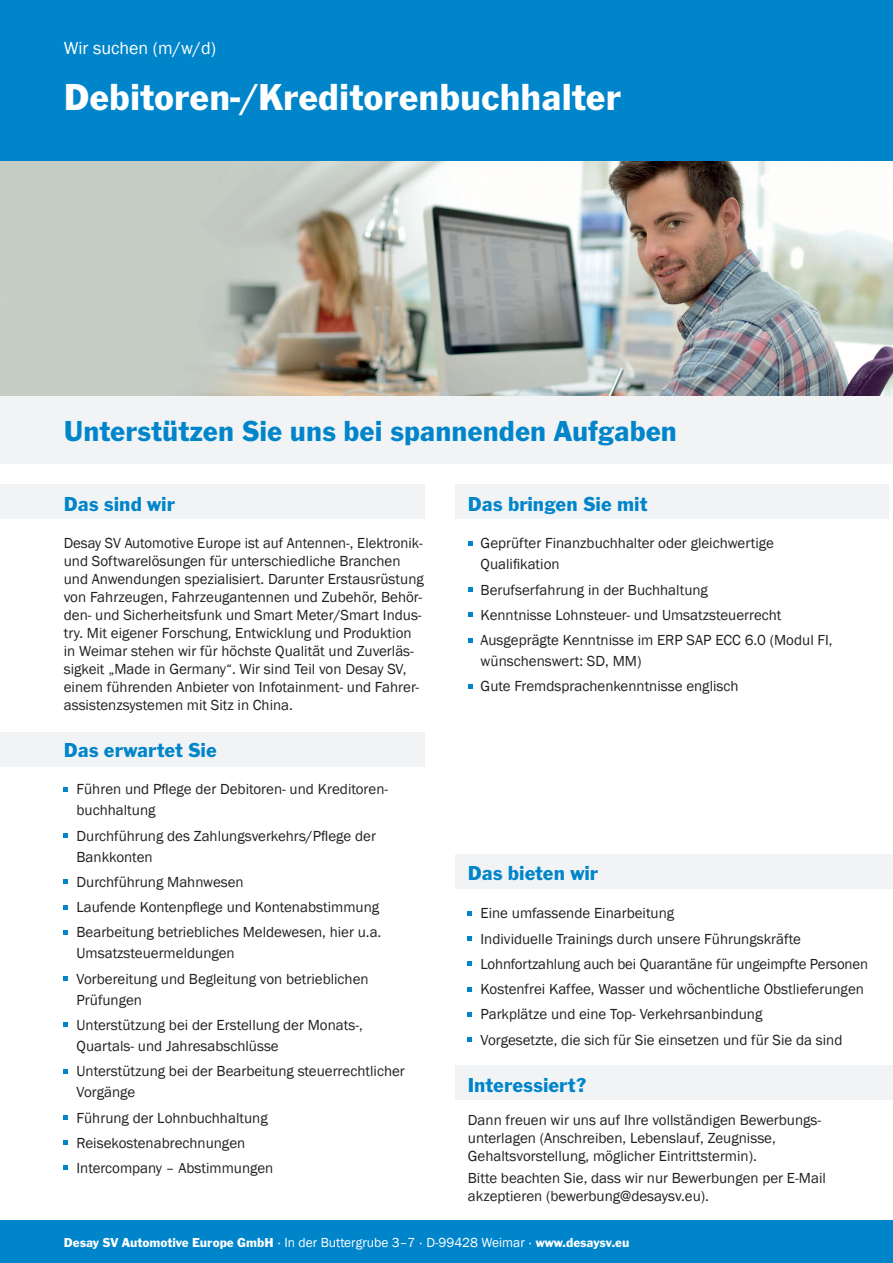
<style>
.page{position:relative;width:893px;height:1263px;background:#fff}
.page>*{position:absolute;margin:0;border:0;box-sizing:border-box;transform-origin:0 0}
.t1{font:39px "Franklin Gothic T";color:#fff}
.t2{font:30px "Franklin Gothic T";color:#0085cb}
.t3{font:21px "Franklin Gothic T";color:#0085cb}
.t4{font:18px "Franklin Gothic";color:#fff}
.t5{font:15px/25.2px "Franklin Gothic";color:#231f20}
.t6{font:13.5px "Franklin Gothic T";color:#fff}
.s1{font-family:"Franklin Gothic"}
</style>
<div class="page">
<div style="left:0;top:1220px;width:893px;height:43px;background:#0085cb"></div>
<div style="left:0;top:0;width:893px;height:162px;background:#0085cb"></div>
<div style="left:455px;top:484px;width:434px;height:34px;background:#f2f3f4"></div>
<div style="left:0;top:395px;width:893px;height:68px;background:#f2f3f4"></div>
<div style="left:0;top:485px;width:425px;height:34px;background:#f2f3f4"></div>
<div style="left:455px;top:1066px;width:438px;height:34px;background:#f2f3f4"></div>
<div style="left:0;top:732px;width:425px;height:34px;background:#f2f3f4"></div>
<div style="left:455px;top:855px;width:438px;height:34px;background:#f2f3f4"></div>
<img style="left:0;top:162px;width:893px;height:233px">
<svg style="left:468px;top:911px;width:4px;height:4px"></svg>
<svg style="left:468px;top:936px;width:4px;height:5px"></svg>
<svg style="left:468px;top:962px;width:4px;height:4px"></svg>
<svg style="left:468px;top:987px;width:4px;height:4px"></svg>
<svg style="left:468px;top:1012px;width:4px;height:4px"></svg>
<svg style="left:468px;top:1037px;width:4px;height:5px"></svg>
<svg style="left:468px;top:541px;width:4px;height:4px"></svg>
<svg style="left:468px;top:587px;width:4px;height:5px"></svg>
<svg style="left:468px;top:613px;width:4px;height:4px"></svg>
<svg style="left:468px;top:638px;width:4px;height:4px"></svg>
<svg style="left:468px;top:684px;width:4px;height:4px"></svg>
<svg style="left:64px;top:787px;width:4px;height:4px"></svg>
<svg style="left:64px;top:833px;width:4px;height:5px"></svg>
<svg style="left:64px;top:880px;width:4px;height:4px"></svg>
<svg style="left:64px;top:905px;width:4px;height:4px"></svg>
<svg style="left:64px;top:930px;width:4px;height:4px"></svg>
<svg style="left:64px;top:976px;width:4px;height:5px"></svg>
<svg style="left:64px;top:1023px;width:4px;height:4px"></svg>
<svg style="left:64px;top:1069px;width:4px;height:4px"></svg>
<svg style="left:64px;top:1115px;width:4px;height:4px"></svg>
<svg style="left:64px;top:1140px;width:4px;height:5px"></svg>
<svg style="left:64px;top:1166px;width:4px;height:4px"></svg>
<p class="t4" style="left:64px;top:37px;width:154px">Wir suchen (m/w/d)</p>
<h1 class="t1" style="left:64px;top:74px;width:559px">Debitoren-/Kreditorenbuchhalter</h1>
<h2 class="t2" style="left:64px;top:413px;width:615px">Unterstützen Sie uns bei spannenden Aufgaben</h2>
<h3 class="t3" style="left:64px;top:491px;width:113px">Das sind wir</h3>
<p class="t5" style="left:64px;top:535px;width:362px;line-height:18px">Desay SV Automotive Europe ist auf Antennen-, Elektronik&shy;und Softwarelösungen für unterschiedliche Branchen und Anwendungen spezialisiert. Darunter Erstausrüstung von Fahrzeugen, Fahrzeugantennen und Zubehör, Behör&shy;den- und Sicherheitsfunk und Smart Meter/Smart Indus&shy;try. Mit eigener Forschung, Entwicklung und Produktion in Weimar stehen wir für höchste Qualität und Zuverläs&shy;sigkeit „Made in Germany“. Wir sind Teil von Desay SV, einem führenden Anbieter von Infotainment- und Fahrer&shy;assistenzsystemen mit Sitz in China.</p>
<h3 class="t3" style="left:64px;top:738px;width:155px">Das erwartet Sie</h3>
<p class="t5" style="left:77px;top:779px;width:313px;line-height:21px">Führen und Pflege der Debitoren- und Kreditoren&shy;buchhaltung</p>
<p class="t5" style="left:77px;top:825px;width:301px;line-height:21px">Durchführung des Zahlungsverkehrs/Pflege der<br>Bankkonten</p>
<p class="t5" style="left:77px;top:870px;width:306px">Durchführung Mahnwesen<br>Laufende Kontenpflege und Kontenabstimmung<br>Bearbeitung betriebliches Meldewesen, hier u.a.</p>
<p class="t5" style="left:77px;top:941px;width:294px">Umsatzsteuermeldungen<br>Vorbereitung und Begleitung von betrieblichen</p>
<p class="t5" style="left:77px;top:987px;width:288px">Prüfungen<br>Unterstützung bei der Erstellung der Monats-,</p>
<p class="t5" style="left:77px;top:1034px;width:330px">Quartals- und Jahresabschlüsse<br>Unterstützung bei der Bearbeitung steuerrechtlicher</p>
<p class="t5" style="left:77px;top:1080px;width:198px">Vorgänge<br>Führung der Lohnbuchhaltung<br>Reisekostenabrechnungen<br>Intercompany – Abstimmungen</p>
<h3 class="t3" style="left:468px;top:491px;width:181px">Das bringen Sie mit</h3>
<p class="t5" style="left:481px;top:533px;width:295px;line-height:21px">Geprüfter Finanzbuchhalter oder gleichwertige<br>Qualifikation</p>
<p class="t5" style="left:481px;top:577px;width:353px">Berufserfahrung in der Buchhaltung<br>Kenntnisse Lohnsteuer- und Umsatzsteuerrecht<br>Ausgeprägte Kenntnisse im ERP SAP ECC 6.0 (Modul FI,</p>
<p class="t5" style="left:481px;top:649px;width:259px">wünschenswert: SD, MM)<br>Gute Fremdsprachenkenntnisse englisch</p>
<h3 class="t3" style="left:468px;top:860px;width:132px">Das bieten wir</h3>
<p class="t5" style="left:480px;top:901px;width:389px">Eine umfassende Einarbeitung<br>Individuelle Trainings durch unsere Führungskräfte Lohnfortzahlung auch bei Quarantäne für ungeimpfte Personen Kostenfrei Kaffee, Wasser und wöchentliche Obstlieferungen Parkplätze und eine Top- Verkehrsanbindung<br>Vorgesetzte, die sich für Sie einsetzen und für Sie da sind</p>
<h3 class="t3" style="left:468px;top:1072px;width:120px">Interessiert?</h3>
<p class="t5" style="left:468px;top:1111px;width:355px;line-height:18px">Dann freuen wir uns auf Ihre vollständigen Bewerbungs&shy;unterlagen (Anschreiben, Lebenslauf, Zeugnisse,<br>Gehaltsvorstellung, möglicher Eintrittstermin).</p>
<p class="t5" style="left:468px;top:1170px;width:359px;line-height:18px">Bitte beachten Sie, dass wir nur Bewerbungen per E-Mail akzeptieren (bewerbung@desaysv.eu).</p>
<p class="t6" style="left:64px;top:1234px;width:567px">Desay SV Automotive Europe GmbH <span class="s1">· In der Buttergrube 3–7 · D-99428 Weimar ·</span> www.desaysv.eu</p>
</div>
